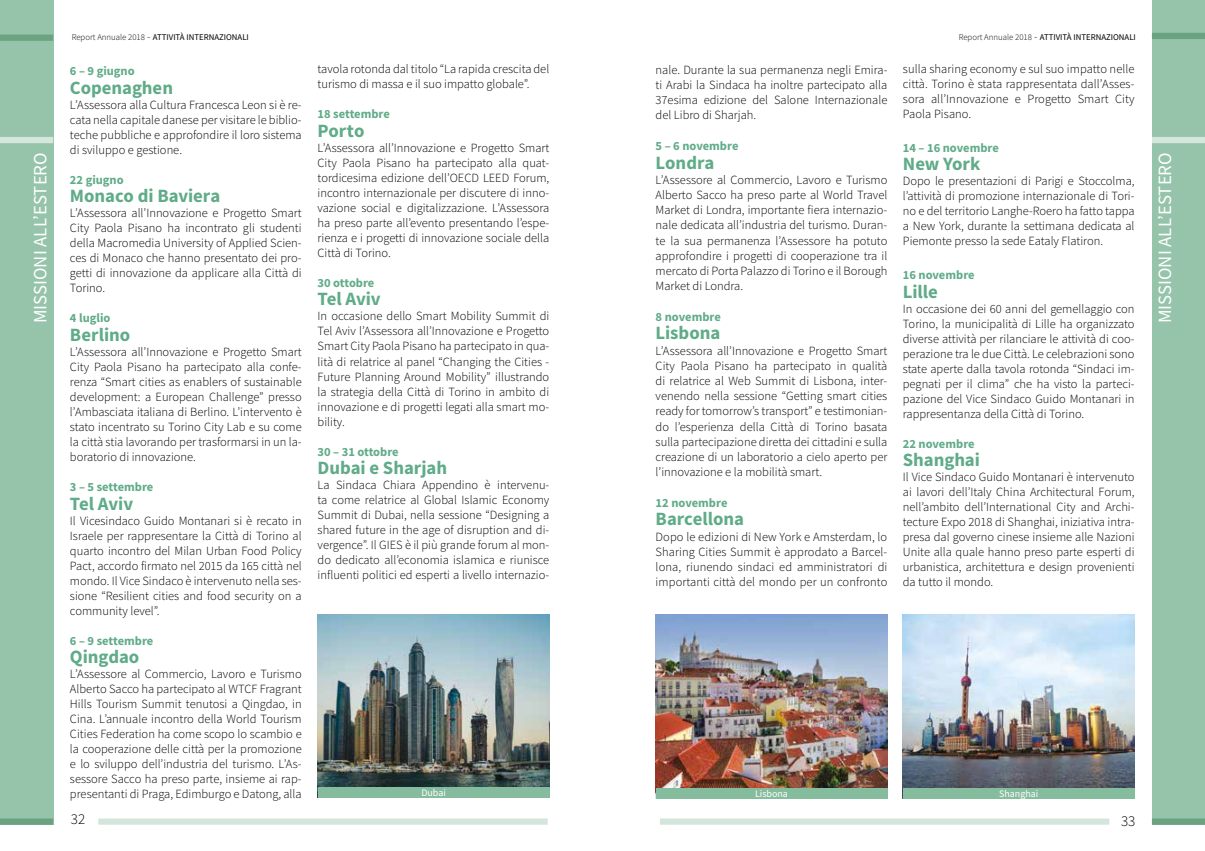
<style>
.page{position:relative;width:1205px;height:851px;background:#fff}
.page>*{position:absolute;margin:0;border:0;box-sizing:border-box;transform-origin:0 0}
.t1{font:700 18.75px "Source Sans Pro";letter-spacing:-.005em;color:#60ab88}
.t2{font:18.75px "Source Sans Pro";color:#fff}
.t3{font:300 15px "Source Sans Pro";color:#000}
.t4{font:300 12.5px/15px "Source Sans Pro";color:#000;text-align:justify}
.t5{font:700 12.5px "Source Sans Pro";color:#60ab88}
.t6{font:10px "Source Sans Pro";color:#fff}
.t7{font:8.75px "Source Sans Pro";color:#000}
.s1{font-weight:300}
.s2{font-weight:300;font-size:11.25px}
</style>
<div class="page">
<div style="left:98px;top:818px;width:450px;height:6px;background:#d4e6db"></div>
<div style="left:0;top:0;width:53px;height:824px;background:#96c4aa"></div>
<div style="left:0;top:35px;width:53px;height:6px;background:#6ba381"></div>
<div style="left:0;top:137px;width:53px;height:6px;background:#d5e7dd"></div>
<div style="left:0;top:818px;width:53px;height:6px;background:#6ba381"></div>
<div style="left:1152px;top:0;width:53px;height:824px;background:#96c4aa"></div>
<div style="left:1152px;top:137px;width:53px;height:6px;background:#d5e7dd"></div>
<div style="left:1152px;top:818px;width:53px;height:6px;background:#6ba381"></div>
<div style="left:660px;top:818px;width:449px;height:6px;background:#d4e6db"></div>
<div style="left:1152px;top:33px;width:53px;height:6px;background:#6ba381"></div>
<img style="left:318px;top:614px;width:231px;height:173px">
<div style="left:318px;top:787px;width:231px;height:10px;background:#86bc9e"></div>
<img style="left:656px;top:614px;width:231px;height:174px">
<img style="left:903px;top:614px;width:231px;height:174px">
<div style="left:656px;top:788px;width:231px;height:10px;background:#86bc9e"></div>
<div style="left:903px;top:788px;width:231px;height:10px;background:#86bc9e"></div>
<h1 class="t2" style="left:28px;top:323px;width:172px;rotate:-90deg">MISSIONI ALL’ESTERO</h1>
<p class="t7" style="left:72px;top:32px;width:179px"><span class="s1">Report Annuale 2018</span> <span class="s2">-</span> ATTIVITÀ INTERNAZIONALI</p>
<p class="t7" style="left:959px;top:32px;width:179px"><span class="s1">Report Annuale 2018</span> <span class="s2">-</span> ATTIVITÀ INTERNAZIONALI</p>
<p class="t5" style="left:70px;top:62px;width:66px">6 – 9 giugno</p>
<h1 class="t1" style="left:70px;top:75px;width:105px">Copenaghen</h1>
<p class="t4" style="left:70px;top:97px;width:233px">L’Assessora alla Cultura Francesca Leon si è re&shy;cata nella capitale danese per visitare le biblio&shy;teche pubbliche e approfondire il loro sistema di sviluppo e gestione.</p>
<p class="t5" style="left:70px;top:171px;width:55px">22 giugno</p>
<h1 class="t1" style="left:70px;top:183px;width:152px">Monaco di Baviera</h1>
<p class="t4" style="left:70px;top:205px;width:233px">L’Assessora all’Innovazione e Progetto Smart City Paola Pisano ha incontrato gli studenti della Macromedia University of Applied Scien&shy;ces di Monaco che hanno presentato dei pro&shy;getti di innovazione da applicare alla Città di Torino.</p>
<p class="t5" style="left:70px;top:310px;width:42px">4 luglio</p>
<h1 class="t1" style="left:70px;top:322px;width:62px">Berlino</h1>
<p class="t4" style="left:70px;top:344px;width:233px">L’Assessora all’Innovazione e Progetto Smart City Paola Pisano ha partecipato alla confe&shy;renza “Smart cities as enablers of sustainable development: a European Challenge” presso l’Ambasciata italiana di Berlino. L’intervento è stato incentrato su Torino City Lab e su come la città stia lavorando per trasformarsi in un la&shy;boratorio di innovazione.</p>
<p class="t5" style="left:70px;top:478px;width:85px">3 – 5 settembre</p>
<h1 class="t1" style="left:70px;top:490px;width:65px">Tel Aviv</h1>
<p class="t4" style="left:70px;top:513px;width:233px">Il Vicesindaco Guido Montanari si è recato in Israele per rappresentare la Città di Torino al quarto incontro del Milan Urban Food Policy Pact, accordo firmato nel 2015 da 165 città nel mondo. Il Vice Sindaco è intervenuto nella ses&shy;sione “Resilient cities and food security on a community level”.</p>
<p class="t5" style="left:70px;top:632px;width:85px">6 – 9 settembre</p>
<h1 class="t1" style="left:70px;top:644px;width:71px">Qingdao</h1>
<p class="t4" style="left:70px;top:666px;width:233px">L’Assessore al Commercio, Lavoro e Turismo Alberto Sacco ha partecipato al WTCF Fragrant Hills Tourism Summit tenutosi a Qingdao, in Cina. L’annuale incontro della World Tourism Cities Federation ha come scopo lo scambio e la cooperazione delle città per la promozione e lo sviluppo dell’industria del turismo. L’As&shy;sessore Sacco ha preso parte, insieme ai rap&shy;presentanti di Praga, Edimburgo e Datong, alla</p>
<p class="t3" style="left:71px;top:809px;width:16px">32</p>
<p class="t4" style="left:318px;top:62px;width:233px">tavola rotonda dal titolo “La rapida crescita del turismo di massa e il suo impatto globale”.</p>
<p class="t5" style="left:318px;top:106px;width:74px">18 settembre</p>
<h1 class="t1" style="left:318px;top:118px;width:48px">Porto</h1>
<p class="t4" style="left:318px;top:140px;width:233px">L’Assessora all’Innovazione e Progetto Smart City Paola Pisano ha partecipato alla quat&shy;tordicesima edizione dell’OECD LEED Forum, incontro internazionale per discutere di inno&shy;vazione social e digitalizzazione. L’Assessora ha preso parte all’evento presentando l’espe&shy;rienza e i progetti di innovazione sociale della Città di Torino.</p>
<p class="t5" style="left:318px;top:274px;width:58px">30 ottobre</p>
<h1 class="t1" style="left:318px;top:286px;width:65px">Tel Aviv</h1>
<p class="t4" style="left:318px;top:309px;width:233px">In occasione dello Smart Mobility Summit di Tel Aviv l’Assessora all’Innovazione e Progetto Smart City Paola Pisano ha partecipato in qua&shy;lità di relatrice al panel “Changing the Cities - Future Planning Around Mobility” illustrando la strategia della Città di Torino in ambito di innovazione e di progetti legati alla smart mo&shy;bility.</p>
<p class="t5" style="left:318px;top:443px;width:83px">30 – 31 ottobre</p>
<h1 class="t1" style="left:318px;top:455px;width:131px">Dubai e Sharjah</h1>
<p class="t4" style="left:318px;top:477px;width:233px">La Sindaca Chiara Appendino è intervenu&shy;ta come relatrice al Global Islamic Economy Summit di Dubai, nella sessione “Designing a shared future in the age of disruption and di&shy;vergence”. Il GIES è il più grande forum al mon&shy;do dedicato all’economia islamica e riunisce influenti politici ed esperti a livello internazio-</p>
<p class="t4" style="left:656px;top:62px;width:233px">nale. Durante la sua permanenza negli Emira&shy;ti Arabi la Sindaca ha inoltre partecipato alla 37esima edizione del Salone Internazionale del Libro di Sharjah.</p>
<p class="t5" style="left:656px;top:137px;width:84px">5 – 6 novembre</p>
<h1 class="t1" style="left:656px;top:150px;width:60px">Londra</h1>
<p class="t4" style="left:656px;top:172px;width:233px">L’Assessore al Commercio, Lavoro e Turismo Alberto Sacco ha preso parte al World Travel Market di Londra, importante fiera internazio&shy;nale dedicata all’industria del turismo. Duran&shy;te la sua permanenza l’Assessore ha potuto approfondire i progetti di cooperazione tra il mercato di Porta Palazzo di Torino e il Borough Market di Londra.</p>
<p class="t5" style="left:656px;top:308px;width:67px">8 novembre</p>
<h1 class="t1" style="left:656px;top:320px;width:66px">Lisbona</h1>
<p class="t4" style="left:656px;top:343px;width:233px">L’Assessora all’Innovazione e Progetto Smart City Paola Pisano ha partecipato in qualità di relatrice al Web Summit di Lisbona, inter&shy;venendo nella sessione “Getting smart cities ready for tomorrow’s transport” e testimonian&shy;do l’esperienza della Città di Torino basata sulla partecipazione diretta dei cittadini e sulla creazione di un laboratorio a cielo aperto per l’innovazione e la mobilità smart.</p>
<p class="t5" style="left:656px;top:494px;width:73px">12 novembre</p>
<h1 class="t1" style="left:656px;top:506px;width:90px">Barcellona</h1>
<p class="t4" style="left:656px;top:528px;width:233px">Dopo le edizioni di New York e Amsterdam, lo Sharing Cities Summit è approdato a Barcel&shy;lona, riunendo sindaci ed amministratori di importanti città del mondo per un confronto</p>
<p class="t4" style="left:903px;top:62px;width:233px">sulla sharing economy e sul suo impatto nelle città. Torino è stata rappresentata dall’Asses&shy;sora all’Innovazione e Progetto Smart City Paola Pisano.</p>
<p class="t5" style="left:903px;top:139px;width:98px">14 – 16 novembre</p>
<h1 class="t1" style="left:903px;top:151px;width:79px">New York</h1>
<p class="t4" style="left:903px;top:174px;width:233px">Dopo le presentazioni di Parigi e Stoccolma, l’attività di promozione internazionale di Tori&shy;no e del territorio Langhe-Roero ha fatto tappa a New York, durante la settimana dedicata al Piemonte presso la sede Eataly Flatiron.</p>
<p class="t5" style="left:903px;top:266px;width:73px">16 novembre</p>
<h1 class="t1" style="left:903px;top:278px;width:36px">Lille</h1>
<p class="t4" style="left:903px;top:301px;width:233px">In occasione dei 60 anni del gemellaggio con Torino, la municipalità di Lille ha organizzato diverse attività per rilanciare le attività di coo&shy;perazione tra le due Città. Le celebrazioni sono state aperte dalla tavola rotonda “Sindaci im&shy;pegnati per il clima” che ha visto la parteci&shy;pazione del Vice Sindaco Guido Montanari in rappresentanza della Città di Torino.</p>
<p class="t5" style="left:903px;top:435px;width:73px">22 novembre</p>
<h1 class="t1" style="left:903px;top:447px;width:79px">Shanghai</h1>
<p class="t4" style="left:903px;top:469px;width:233px">Il Vice Sindaco Guido Montanari è intervenuto ai lavori dell’Italy China Architectural Forum, nell’ambito dell’International City and Archi&shy;tecture Expo 2018 di Shanghai, iniziativa intra&shy;presa dal governo cinese insieme alle Nazioni Unite alla quale hanno preso parte esperti di urbanistica, architettura e design provenienti da tutto il mondo.</p>
<p class="t6" style="left:421px;top:786px;width:26px">Dubai</p>
<p class="t6" style="left:755px;top:787px;width:34px">Lisbona</p>
<p class="t6" style="left:999px;top:787px;width:41px">Shanghai</p>
<p class="t3" style="left:1121px;top:811px;width:16px">33</p>
<h1 class="t2" style="left:1153px;top:323px;width:172px;rotate:-90deg">MISSIONI ALL’ESTERO</h1>
</div>
